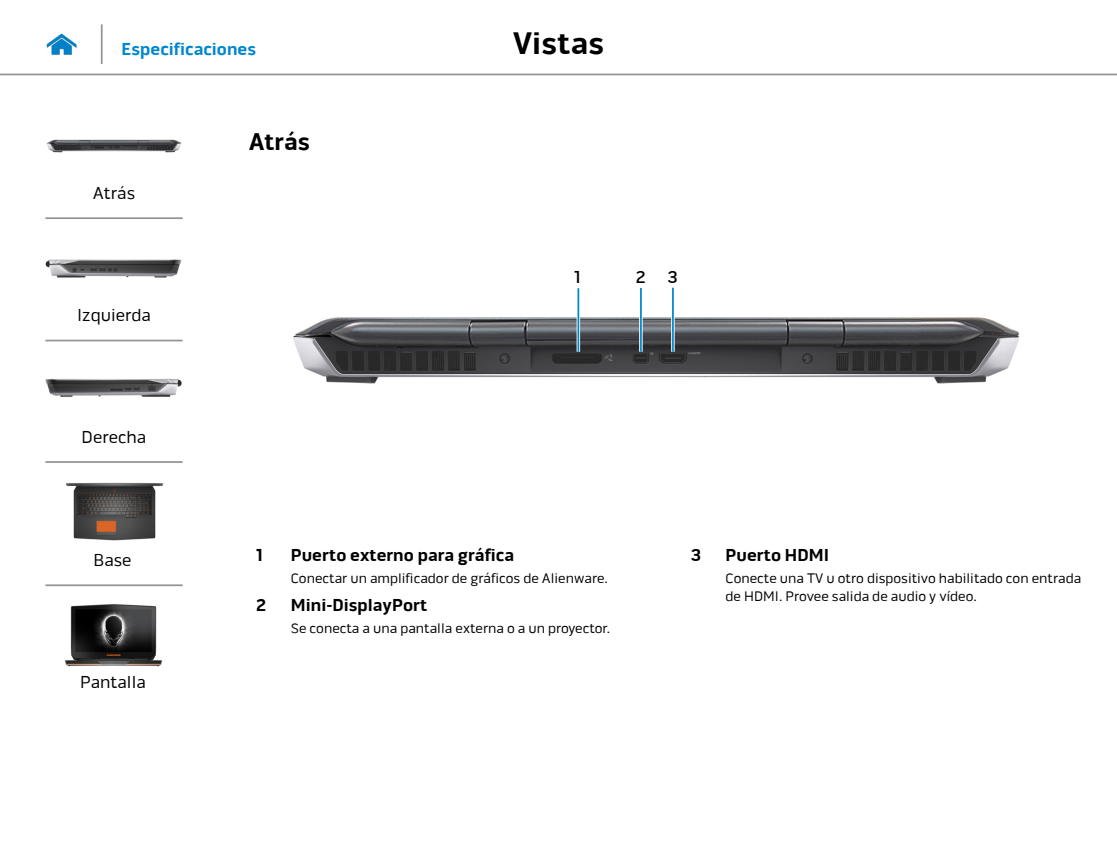
<style>
.page{position:relative;width:1117px;height:844px;background:#fff}
.page>*{position:absolute;margin:0;border:0;box-sizing:border-box;transform-origin:0 0}
.t1{font:700 31.5px "Pill Alt 600 mg";letter-spacing:.01em;color:#000}
.Head2{font:700 24.5px "Pill Alt 600 mg";color:#000}
.Callout_Head{font:700 17.5px "Pill Alt 600 mg";color:#000}
.t2{font:17.5px "Pill Alt 600 mg";color:#000}
.Hyperlink{font:700 17.5px "Pill Alt 600 mg";color:#0087cc}
.Callout-L{font:500 17.5px "Pill Alt 600 mg";color:#000}
.Callout_description{font:14px/17.5px "Pill Alt 600 mg";color:#000}
</style>
<div class="page">
<hr style="left:0;top:74px;width:1116px;height:1px;background:#939598">
<img style="left:46px;top:33px;width:31px;height:22px">
<img style="left:293px;top:317px;width:727px;height:67px">
<svg style="left:576px;top:288px;width:4px;height:63px"></svg>
<hr style="left:577px;top:288px;width:2px;height:63px;background:#0087cc">
<hr style="left:639px;top:288px;width:3px;height:63px;background:#fff">
<hr style="left:640px;top:288px;width:1px;height:63px;background:#0087cc">
<hr style="left:671px;top:287px;width:3px;height:64px;background:#fff">
<hr style="left:672px;top:287px;width:1px;height:64px;background:#0087cc">
<hr style="left:101px;top:24px;width:2px;height:40px;background:#939598">
<img style="left:46px;top:139px;width:135px;height:14px">
<img style="left:45px;top:259px;width:137px;height:19px">
<img style="left:45px;top:378px;width:137px;height:19px">
<img style="left:65px;top:482px;width:98px;height:58px">
<img style="left:65px;top:603px;width:98px;height:63px">
<hr style="left:45px;top:217px;width:138px;height:2px;background:#939598">
<hr style="left:45px;top:339px;width:138px;height:2px;background:#939598">
<hr style="left:45px;top:461px;width:138px;height:2px;background:#939598">
<hr style="left:45px;top:584px;width:138px;height:2px;background:#939598">
<p class="Hyperlink" style="left:122px;top:38px;width:136px">Especificaciones</p>
<h1 class="t1" style="left:512px;top:25px;width:93px">Vistas</h1>
<p class="t2" style="left:93px;top:182px;width:44px">Atrás</p>
<p class="t2" style="left:77px;top:305px;width:75px">Izquierda</p>
<p class="Head2" style="left:249px;top:127px;width:63px">Atrás</p>
<p class="Callout-L" style="left:574px;top:266px;width:8px">1</p>
<p class="Callout-L" style="left:635px;top:266px;width:11px">2</p>
<p class="Callout-L" style="left:667px;top:266px;width:12px">3</p>
<p class="t2" style="left:82px;top:427px;width:66px">Derecha</p>
<p class="t2" style="left:93px;top:549px;width:40px">Base</p>
<p class="t2" style="left:80px;top:672px;width:67px">Pantalla</p>
<p class="Callout_Head" style="left:256px;top:544px;width:8px">1</p>
<p class="Callout_Head" style="left:291px;top:544px;width:225px">Puerto externo para gráfica</p>
<p class="Callout_description" style="left:291px;top:569px;width:318px">Conectar un amplificador de gráficos de Alienware.</p>
<p class="Callout_Head" style="left:256px;top:594px;width:11px">2</p>
<p class="Callout_Head" style="left:291px;top:594px;width:138px">Mini-DisplayPort</p>
<p class="Callout_description" style="left:291px;top:619px;width:321px">Se conecta a una pantalla externa o a un proyector.</p>
<p class="Callout_Head" style="left:690px;top:544px;width:12px">3</p>
<p class="Callout_Head" style="left:725px;top:544px;width:105px">Puerto HDMI</p>
<p class="Callout_description" style="left:725px;top:569px;width:357px">Conecte una TV u otro dispositivo habilitado con entrada de HDMI. Provee salida de audio y vídeo.</p>
</div>
